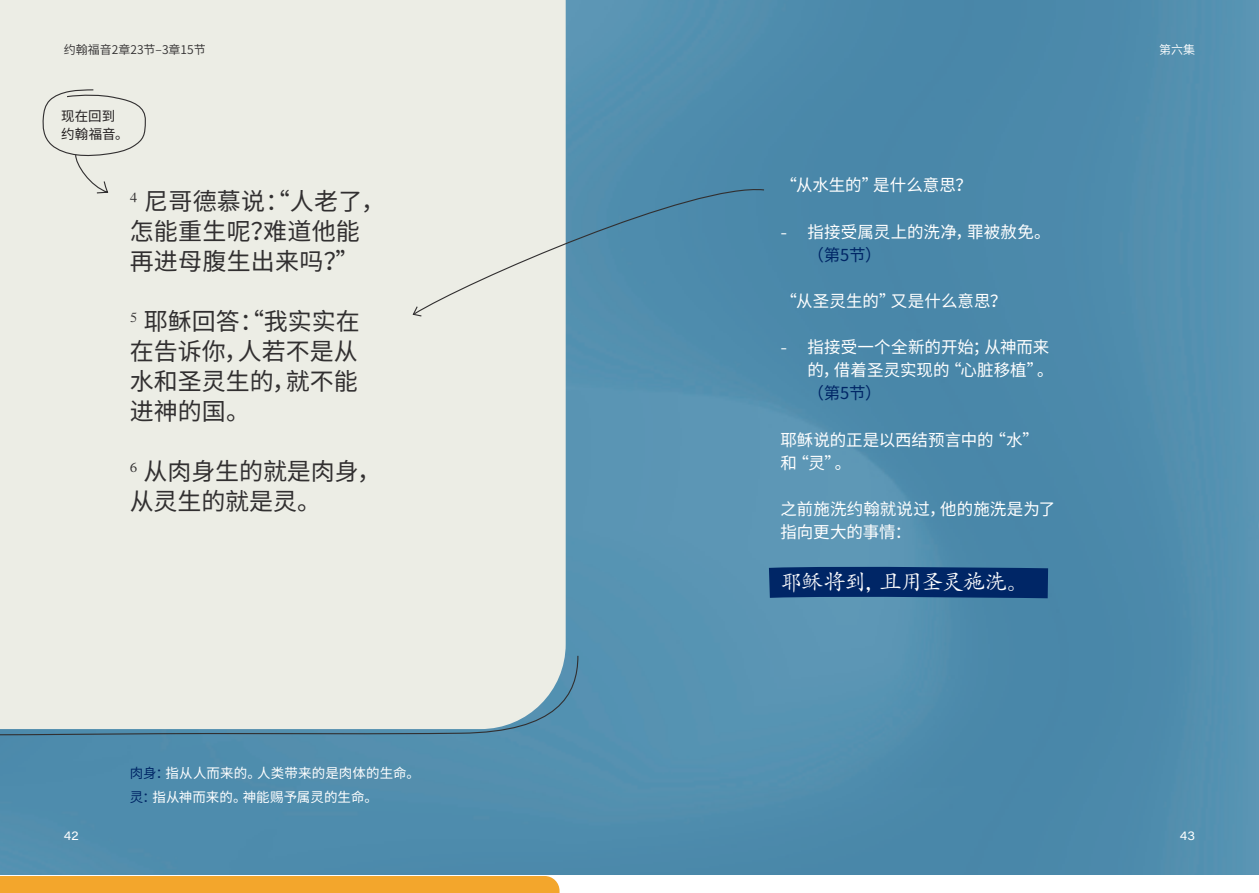
<style>
.page{position:relative;width:1259px;height:893px;background:#fff}
.page>*{position:absolute;margin:0;border:0;box-sizing:border-box;transform-origin:0 0}
.Bible_Passage{font:24px/30px "Noto Sans CJ Ksc";color:#312f30}
.KP_Handwritten{font:22.5px "Adobe Kaiti Std";letter-spacing:-.055em;color:#fff}
.Body{font:16.5px/23.1px "Noto Sans CJ Ksc";color:#fff}
.Cue{font:13.5px "Noto Sans CJ Ksc";letter-spacing:.005em;color:#fff}
.Cue-2{font:13.5px/18px "Noto Sans CJ Ksc";color:#231f20}
.Page_Numbers{font:600 12px "Noto Sans CJ Ksc";color:#312f30}
.Page_Numbers-2{font:12px "Acumin Variable Concept";color:#fff}
.Page_Numbers-3{font:600 12px "Noto Sans CJ Ksc";color:#fff}
.s1{color:#002666}
.s2{font-family:"Acumin Variable Concept"}
</style>
<div class="page">
<img style="left:0;top:0;width:1259px;height:875px">
<div style="left:0;top:0;width:566px;height:655px;background:#ecede5"></div>
<svg style="left:0;top:655px;width:579px;height:81px;background:#d6dedb"></svg>
<div style="left:0;top:876px;width:559px;height:17px;background:#f3a62c"></div>
<svg style="left:413px;top:183px;width:352px;height:132px;background:#92b5c3"></svg>
<svg style="left:412px;top:305px;width:11px;height:12px"></svg>
<svg style="left:738px;top:553px;width:340px;height:61px;background:#326592"></svg>
<svg style="left:42px;top:89px;width:104px;height:105px;background:#e4e5de"></svg>
<p class="Page_Numbers" style="left:64px;top:43px;width:143px">约翰福音2章23节–3章15节</p>
<p class="Page_Numbers-3" style="left:1159px;top:43px;width:37px">第六集</p>
<p class="Cue-2" style="left:61px;top:107px;width:69px">现在回到约翰福音。</p>
<p class="Bible_Passage" style="left:130px;top:187px;width:257px"><sup>4</sup> 尼哥德慕说：“人老了，怎能重生呢？难道他能再进母腹生出来吗？”</p>
<p class="Bible_Passage" style="left:130px;top:307px;width:232px;text-align:justify"><sup>5</sup> 耶稣回答：“我实实在在告诉你，人若不是从水和圣灵生的，就不能进神的国。</p>
<p class="Bible_Passage" style="left:130px;top:456px;width:253px"><sup>6</sup> 从肉身生的就是肉身，从灵生的就是灵。</p>
<p class="Cue" style="left:130px;top:765px;width:292px"><span class="s1">肉身：</span>指从人而来的。人类带来的是肉体的生命。</p>
<p class="Cue" style="left:130px;top:789px;width:250px"><span class="s1">灵：</span>指从神而来的。神能赐予属灵的生命。</p>
<p class="Body" style="left:780px;top:174px;width:193px">“从水生的”是什么意思？</p>
<p class="Body" style="left:807px;top:220px;width:245px;text-indent:-27px"><span class="s2">-</span> 指接受属灵上的洗净，罪被赦免。<span class="s1">（第5节）</span></p>
<p class="Body" style="left:780px;top:290px;width:228px">“从圣灵生的”又是什么意思？</p>
<p class="Body" style="left:807px;top:336px;width:248px;text-indent:-27px"><span class="s2">-</span> 指接受一个全新的开始；从神而来的，借着圣灵实现的“心脏移植”。<span class="s1">（第5节）</span></p>
<p class="Body" style="left:780px;top:428px;width:260px">耶稣说的正是以西结预言中的“水”和“灵”。</p>
<p class="Body" style="left:780px;top:498px;width:276px">之前施洗约翰就说过，他的施洗是为了指向更大的事情：</p>
<p class="KP_Handwritten" style="left:780px;top:567px;width:250px">耶稣将到，且用圣灵施洗。</p>
<p class="Page_Numbers-2" style="left:64px;top:827px;width:16px">42</p>
<p class="Page_Numbers-2" style="left:1180px;top:827px;width:17px">43</p>
</div>
